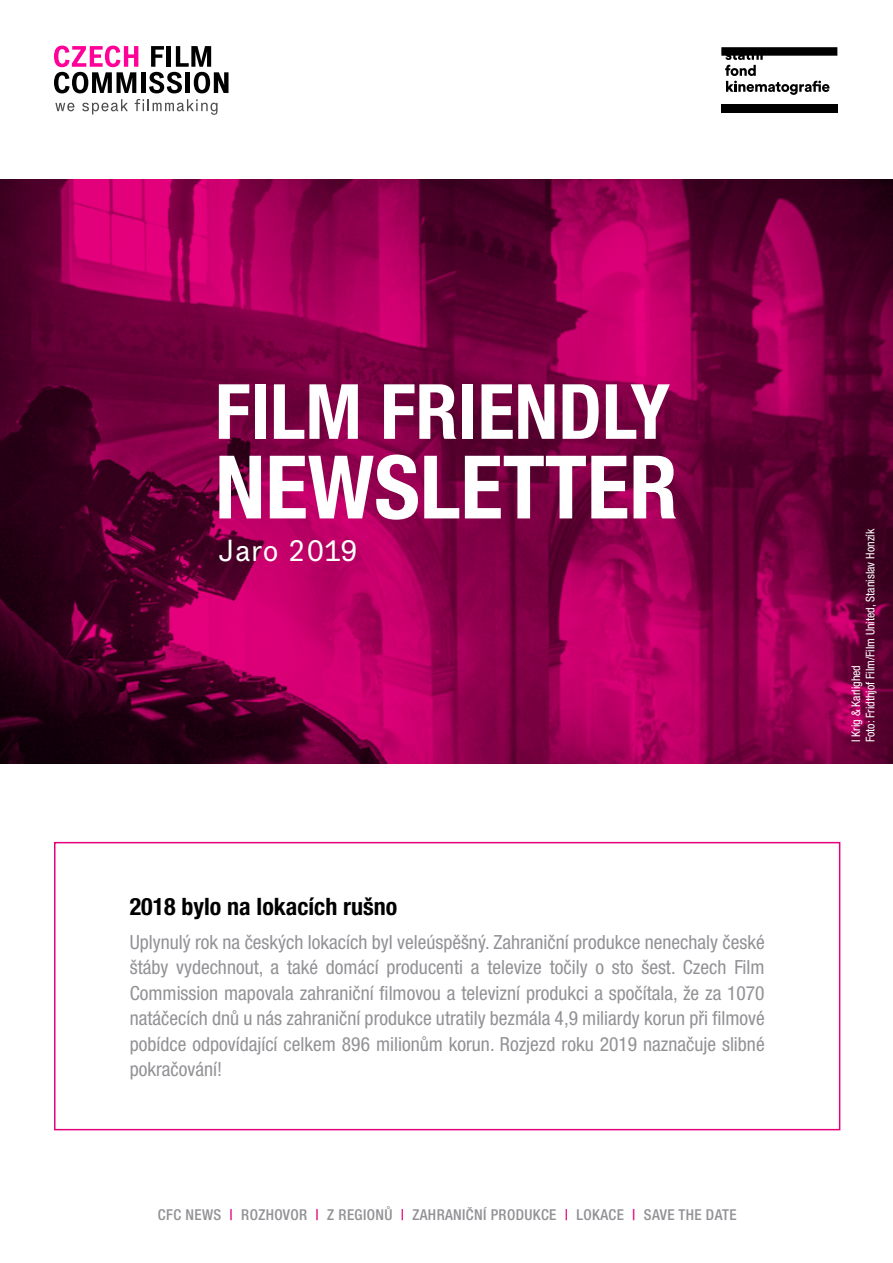
<style>
.page{position:relative;width:893px;height:1263px;background:#fff}
.page>*{position:absolute;margin:0;border:0;box-sizing:border-box;transform-origin:0 0}
.t1{font:700 87.75px "Helvetica Neue Cond CE";color:#fff}
.t2{font:700 76.35px "Helvetica Neue Cond CE";color:#fff}
.t3{font:30px "Executive";color:#fff}
.t4{font:700 24px "Helvetica Neue Cond CE";color:#000}
.t5{font:19.5px/25.5px "Helvetica Neue Cond CE";color:#929195;text-align:justify}
.t6{font:500 condensed 15px "Helvetica Neue CE";letter-spacing:.025em;color:#929195}
.t7{font:12px/14.4px "Helvetica Neue Cond CE";color:#fff}
.s1{color:#e6007d}
</style>
<div class="page">
<svg style="left:0;top:179px;width:893px;height:584px;background:#7d0043"></svg>
<div style="left:54px;top:842px;width:786px;height:288px;border:2px solid #e6007d"></div>
<svg style="left:54px;top:46px;width:84px;height:47px"></svg>
<hr style="left:141px;top:72px;width:4px;height:21px;background:#000">
<svg style="left:149px;top:46px;width:79px;height:47px"></svg>
<svg style="left:55px;top:103px;width:19px;height:8px"></svg>
<svg style="left:82px;top:99px;width:46px;height:16px"></svg>
<svg style="left:135px;top:99px;width:83px;height:16px"></svg>
<svg style="left:721px;top:47px;width:116px;height:48px"></svg>
<div style="left:721px;top:104px;width:116px;height:8px;background:#000"></div>
<h2 class="t2" style="left:215px;top:369px;width:456px">FILM FRIENDLY</h2>
<h1 class="t1" style="left:215px;top:438px;width:464px">NEWSLETTER</h1>
<h3 class="t3" style="left:218px;top:533px;width:141px">Jaro 2019</h3>
<p class="t4" style="left:130px;top:893px;width:269px">2018 bylo na lokacích rušno</p>
<p class="t5" style="left:130px;top:929px;width:636px">Uplynulý rok na českých lokacích byl veleúspěšný. Zahraniční produkce nenechaly české štáby vydechnout, a také domácí producenti a televize točily o sto šest. Czech Film Commission mapovala zahraniční filmovou a televizní produkci a spočítala, že za 1070 natáčecích dnů u nás zahraniční produkce utratily bezmála 4,9 miliardy korun při filmové pobídce odpovídající celkem 896 milionům korun. Rozjezd roku 2019 naznačuje slibné pokračování!</p>
<p class="t6" style="left:158px;top:1206px;width:580px">CFC NEWS <span class="s1">|</span> ROZHOVOR <span class="s1">|</span> Z REGIONŮ <span class="s1">|</span> ZAHRANIČNÍ PRODUKCE <span class="s1">|</span> LOKACE <span class="s1">|</span> SAVE THE DATE</p>
<p class="t7" style="left:849px;top:742px;width:215px;rotate:-90deg">I Krig &amp; Karlighed<br>Foto: Fridthjof Film/Film United, Stanislav Honzík</p>
</div>
